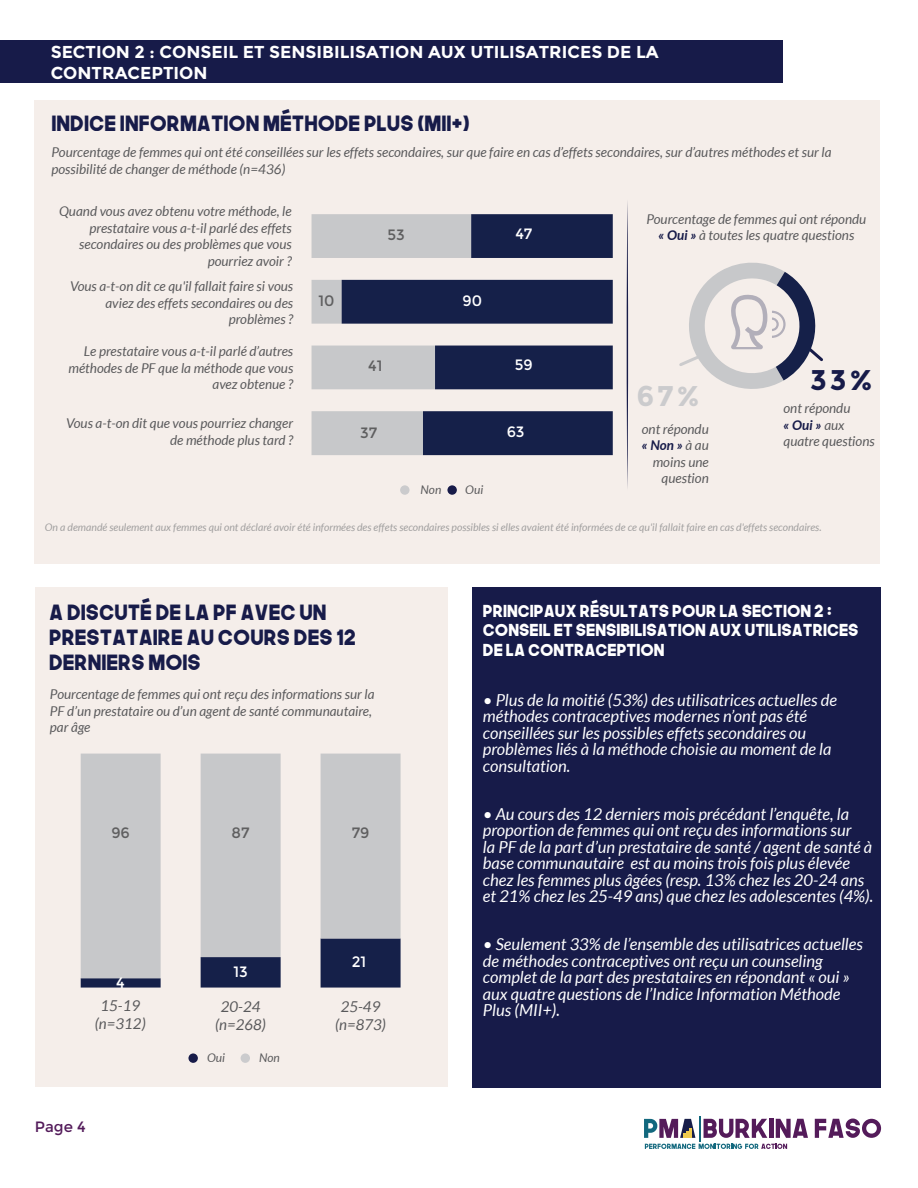
<style>
.page{position:relative;width:918px;height:1188px;background:#fff}
.page>*{position:absolute;margin:0;border:0;box-sizing:border-box;transform-origin:0 0}
.t1{font:700 28.5px "Montserrat";color:#171b49}
.t2{font:700 28.5px "Montserrat";color:#cbcbcd}
.t3{font:21px/25.2px "The Next Font";color:#171b49}
.t4{font:700 17.25px/21px "Montserrat";color:#fff}
.t5{font:italic 16.5px/16.5px "Lato";color:#fff}
.t6{font:16.5px/19.8px "The Next Font";color:#fff}
.t7{font:italic 15px/18px "Lato";color:#59595b;text-align:center}
.t8{font:15px "Montserrat";color:#5f5f60}
.t9{font:15px "Montserrat";color:#fff}
.t10{font:15px "Montserrat";color:#531b5a}
.t11{font:italic 13.5px/16.5px "Lato";color:#59595b;text-align:right}
.t12{font:italic 12px "Lato";color:#59595b}
.t13{font:italic 10.5px "Lato";color:#a09f9f}
.s1{font-weight:700;color:#171b49}
</style>
<div class="page">
<div style="left:35px;top:587px;width:412px;height:500px;background:#f5eeea"></div>
<div style="left:472px;top:587px;width:409px;height:500px;background:#171b49"></div>
<div style="left:34px;top:100px;width:846px;height:464px;background:#f5eeea"></div>
<svg style="left:188px;top:1053px;width:10px;height:10px"></svg>
<div style="left:241px;top:1053px;width:9px;height:10px;background:#cbcbcd;border-radius:50%"></div>
<div style="left:447px;top:485px;width:10px;height:10px;background:#171b49;border-radius:50%"></div>
<div style="left:400px;top:485px;width:10px;height:10px;background:#cbcbcd;border-radius:50%"></div>
<svg style="left:626px;top:202px;width:2px;height:286px"></svg>
<div style="left:0;top:41px;width:783px;height:42px;background:#171b49"></div>
<svg style="left:815px;top:1119px;width:66px;height:19px"></svg>
<svg style="left:644px;top:1116px;width:164px;height:33px"></svg>
<svg style="left:679px;top:262px;width:144px;height:127px"></svg>
<svg style="left:312px;top:214px;width:30px;height:241px"></svg>
<svg style="left:342px;top:214px;width:271px;height:241px;fill:#152049"></svg>
<svg style="left:81px;top:978px;width:320px;height:10px"></svg>
<svg style="left:81px;top:754px;width:320px;height:224px;fill:#c7c8ca"></svg>
<p class="t4" style="left:51px;top:42px;width:610px">SECTION 2 : CONSEIL ET SENSIBILISATION AUX UTILISATRICES DE LA<br>CONTRACEPTION</p>
<h2 class="t3" style="left:51px;top:110px;width:420px">INDICE INFORMATION MÉTHODE PLUS (MII+)</h2>
<p class="t11" style="left:51px;top:144px;width:782px;text-align:left">Pourcentage de femmes qui ont été conseillées sur les effets secondaires, sur que faire en cas d’effets secondaires, sur d’autres méthodes et sur la possibilité de changer de méthode (n=436)</p>
<p class="t11" style="left:59px;top:203px;width:234px">Quand vous avez obtenu votre méthode, le prestataire vous a-t-il parlé des effets secondaires ou des problèmes que vous pourriez avoir ?</p>
<p class="t11" style="left:70px;top:279px;width:225px">Vous a-t-on dit ce qu'il fallait faire si vous aviez des effets secondaires ou des problèmes ?</p>
<p class="t11" style="left:68px;top:343px;width:226px">Le prestataire vous a-t-il parlé d’autres méthodes de PF que la méthode que vous avez obtenue ?</p>
<p class="t11" style="left:66px;top:415px;width:229px">Vous a-t-on dit que vous pourriez changer de méthode plus tard ?</p>
<p class="t8" style="left:319px;top:292px;width:18px">10</p>
<p class="t8" style="left:388px;top:226px;width:19px">53</p>
<p class="t9" style="left:515px;top:225px;width:18px">47</p>
<p class="t8" style="left:368px;top:357px;width:16px">41</p>
<p class="t8" style="left:360px;top:424px;width:19px">37</p>
<p class="t9" style="left:463px;top:292px;width:21px">90</p>
<p class="t12" style="left:421px;top:483px;width:22px">Non</p>
<p class="t12" style="left:465px;top:483px;width:20px">Oui</p>
<p class="t9" style="left:515px;top:356px;width:19px">59</p>
<p class="t9" style="left:507px;top:423px;width:19px">63</p>
<p class="t11" style="left:646px;top:211px;width:221px;text-align:center">Pourcentage de femmes qui ont répondu <span class="s1">« Oui »</span> à toutes les quatre questions</p>
<h1 class="t2" style="left:636px;top:379px;width:65px">67%</h1>
<p class="t11" style="left:642px;top:421px;width:69px">ont répondu <span class="s1">« Non »</span> à au moins une question</p>
<h1 class="t1" style="left:810px;top:363px;width:64px">33%</h1>
<p class="t11" style="left:784px;top:401px;width:93px;text-align:left">ont répondu<br><span class="s1">« Oui »</span> aux quatre questions</p>
<p class="t13" style="left:45px;top:522px;width:778px">On a demandé seulement aux femmes qui ont déclaré avoir été informées des effets secondaires possibles si elles avaient été informées de ce qu'il fallait faire en cas d'effets secondaires.</p>
<h2 class="t3" style="left:49px;top:598px;width:308px">A DISCUTÉ DE LA PF AVEC UN<br>PRESTATAIRE AU COURS DES 12<br>DERNIERS MOIS</h2>
<p class="t11" style="left:50px;top:687px;width:326px;text-align:left">Pourcentage de femmes qui ont reçu des informations sur la<br>PF d’un prestataire ou d’un agent de santé communautaire, par âge</p>
<p class="t8" style="left:111px;top:824px;width:20px">96</p>
<p class="t8" style="left:232px;top:824px;width:20px">87</p>
<p class="t8" style="left:352px;top:824px;width:19px">79</p>
<p class="t9" style="left:116px;top:974px;width:10px">4</p>
<p class="t7" style="left:95px;top:997px;width:52px">15-19 (n=312)</p>
<p class="t10" style="left:35px;top:1118px;width:52px">Page 4</p>
<p class="t9" style="left:233px;top:963px;width:16px">13</p>
<p class="t9" style="left:352px;top:953px;width:16px">21</p>
<p class="t7" style="left:215px;top:998px;width:52px">20-24 (n=268)</p>
<p class="t7" style="left:335px;top:998px;width:52px">25-49 (n=873)</p>
<p class="t12" style="left:207px;top:1051px;width:20px">Oui</p>
<p class="t12" style="left:259px;top:1051px;width:22px">Non</p>
<p class="t6" style="left:483px;top:600px;width:377px">PRINCIPAUX RÉSULTATS POUR LA SECTION 2 :<br>CONSEIL ET SENSIBILISATION AUX UTILISATRICES<br>DE LA CONTRACEPTION</p>
<p class="t5" style="left:483px;top:692px;width:356px">• Plus de la moitié (53%) des utilisatrices actuelles de méthodes contraceptives modernes n’ont pas été conseillées sur les possibles effets secondaires ou problèmes liés à la méthode choisie au moment de la consultation.</p>
<p class="t5" style="left:483px;top:806px;width:392px">• Au cours des 12 derniers mois précédant l’enquête, la proportion de femmes qui ont reçu des informations sur<br>la PF de la part d’un prestataire de santé / agent de santé à base communautaire est au moins trois fois plus élevée chez les femmes plus âgées (resp. 13% chez les 20-24 ans et 21% chez les 25-49 ans) que chez les adolescentes (4%).</p>
<p class="t5" style="left:483px;top:937px;width:382px">• Seulement 33% de l’ensemble des utilisatrices actuelles de méthodes contraceptives ont reçu un counseling complet de la part des prestataires en répondant « oui » aux quatre questions de l’Indice Information Méthode Plus (MII+).</p>
</div>
